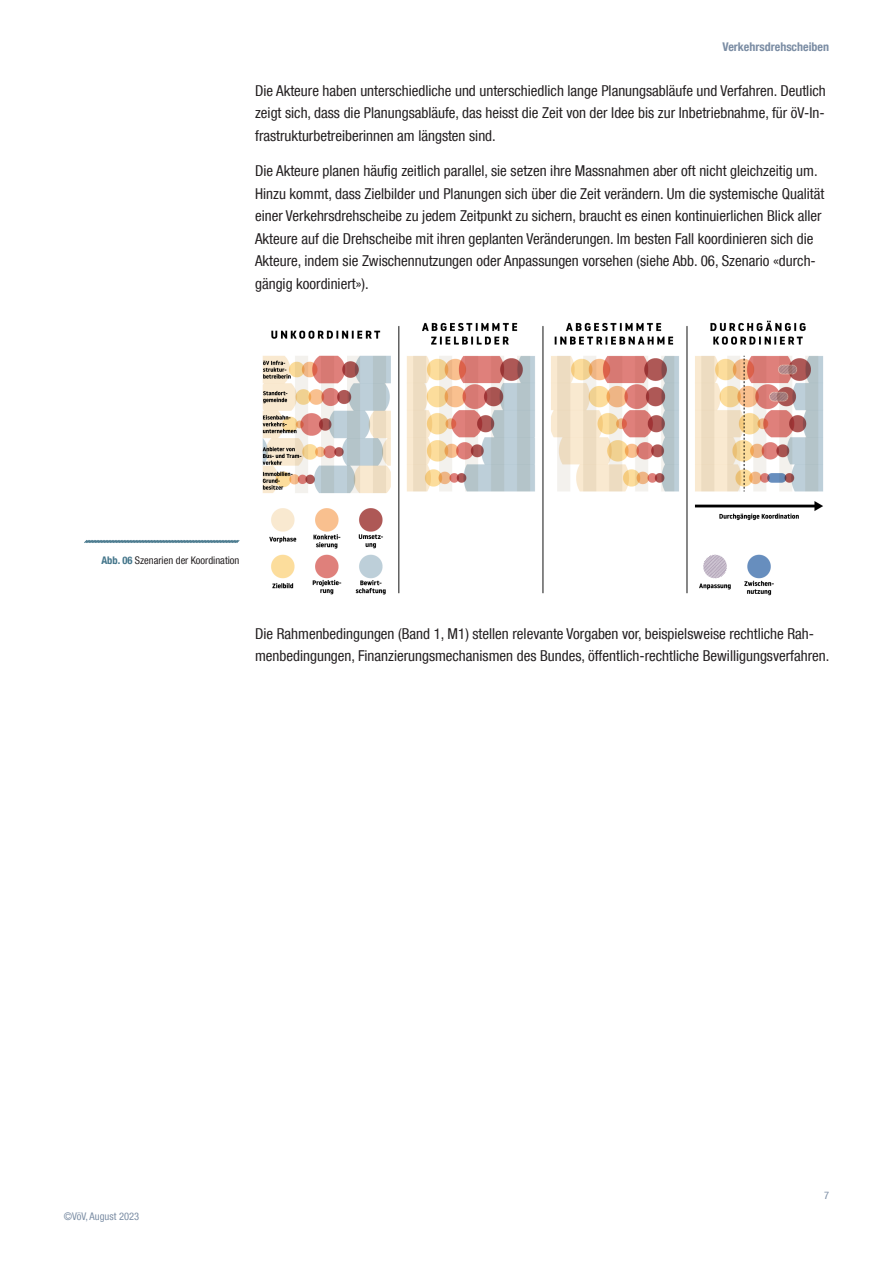
<style>
.page{position:relative;width:893px;height:1263px;background:#fff}
.page>*{position:absolute;margin:0;border:0;box-sizing:border-box;transform-origin:0 0}
.t1{font:condensed 15px/22.5px "Helvetica Neue LT Com";color:#231f20}
.t2{font:700 condensed 12px "Helvetica Neue LT Com";color:#7b8da4}
.t3{font:condensed 10.5px "Helvetica Neue LT Com";color:#231f20}
.t4{font:condensed 10.5px "Helvetica Neue LT Com";color:#7b8da4}
.s1{font-weight:700;color:#43758a}
</style>
<div class="page">
<svg style="left:84px;top:540px;width:156px;height:3px"></svg>
<img style="left:262px;top:320px;width:561px;height:276px">
<p class="t2" style="left:722px;top:40px;width:108px">Verkehrsdrehscheiben</p>
<p class="t1" style="left:255px;top:79px;width:572px;text-align:justify">Die Akteure haben unterschiedliche und unterschiedlich lange Planungsabläufe und Verfahren. Deutlich zeigt sich, dass die Planungsabläufe, das heisst die Zeit von der Idee bis zur Inbetriebnahme, für öV-In&shy;frastrukturbetreiberinnen am längsten sind.</p>
<p class="t1" style="left:255px;top:159px;width:571px">Die Akteure planen häufig zeitlich parallel, sie setzen ihre Massnahmen aber oft nicht gleichzeitig um.<br>Hinzu kommt, dass Zielbilder und Planungen sich über die Zeit verändern. Um die systemische Qualität einer Verkehrsdrehscheibe zu jedem Zeitpunkt zu sichern, braucht es einen kontinuierlichen Blick aller Akteure auf die Drehscheibe mit ihren geplanten Veränderungen. Im besten Fall koordinieren sich die Akteure, indem sie Zwischennutzungen oder Anpassungen vorsehen (siehe Abb. 06, Szenario «durch&shy;gängig koordiniert»).</p>
<p class="t3" style="left:101px;top:554px;width:140px"><span class="s1">Abb. 06</span> Szenarien der Koordination</p>
<p class="t1" style="left:255px;top:622px;width:576px">Die Rahmenbedingungen (Band 1, M1) stellen relevante Vorgaben vor, beispielsweise rechtliche Rah&shy;menbedingungen, Finanzierungsmechanismen des Bundes, öffentlich-rechtliche Bewilligungsverfahren.</p>
<p class="t4" style="left:64px;top:1210px;width:77px">©VöV, August 2023</p>
<p class="t4" style="left:824px;top:1189px;width:7px">7</p>
</div>
